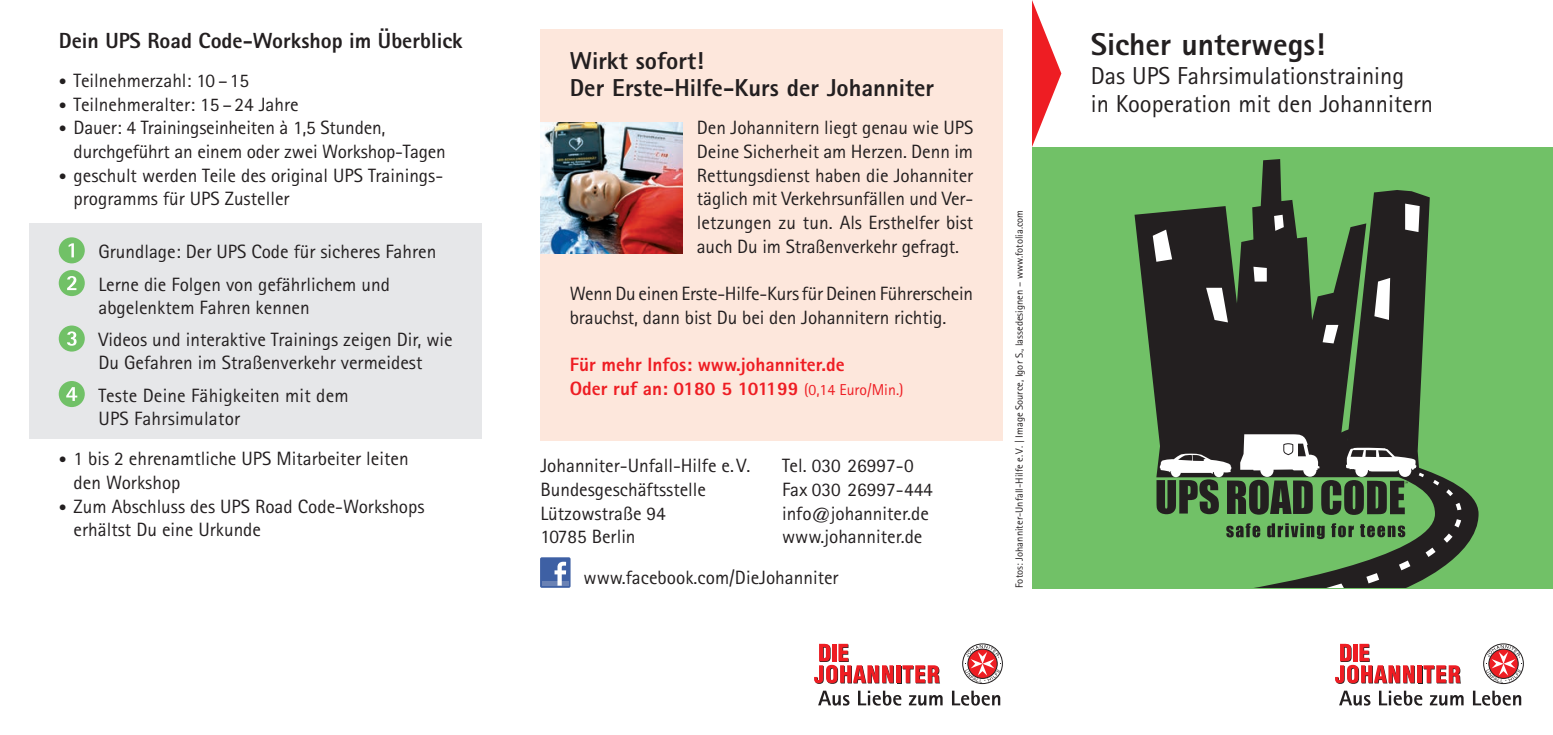
<style>
.page{position:relative;width:1553px;height:735px;background:#fff}
.page>*{position:absolute;margin:0;border:0;box-sizing:border-box;transform-origin:0 0}
.t1{font:800 31.5px "Rotis Sans Serif Std";color:#231f20}
.t2{font:24.5px/27.7px "Rotis Sans Serif Std";color:#231f20}
.t3{font:800 24.5px "Rotis Sans Serif Std";color:#231f20}
.t4{font:800 21.88px "Rotis Sans Serif Std";color:#231f20}
.Fließtext{font:19.25px/23.6px "Rotis Sans Serif Std";color:#231f20}
.t5{font:800 19.25px "Rotis Sans Serif Std";color:#ee1d23}
.t6{font:19.25px "Rotis Sans Serif";color:#231f20}
.t7{font:10.5px "Rotis Sans Serif";color:#231f20}
.s1{font-size:15.75px}
.s2{font-weight:400;font-size:15.75px}
</style>
<div class="page">
<div style="left:29px;top:223px;width:453px;height:215px;background:#e6e7e9"></div>
<div style="left:59px;top:237px;width:26px;height:26px;background:#71c167;border-radius:50%"></div>
<svg style="left:69px;top:243px;width:5px;height:14px"></svg>
<div style="left:59px;top:270px;width:26px;height:26px;background:#71c167;border-radius:50%"></div>
<svg style="left:67px;top:276px;width:9px;height:14px"></svg>
<div style="left:59px;top:325px;width:26px;height:26px;background:#71c167;border-radius:50%"></div>
<svg style="left:67px;top:331px;width:10px;height:14px"></svg>
<div style="left:59px;top:381px;width:26px;height:26px;background:#71c167;border-radius:50%"></div>
<svg style="left:66px;top:387px;width:11px;height:14px"></svg>
<hr style="left:1418px;top:665px;width:4px;height:18px;background:#ee1d23">
<hr style="left:1417px;top:665px;width:4px;height:17px;background:#ee1d23">
<svg style="left:1423px;top:665px;width:38px;height:18px"></svg>
<svg style="left:1335px;top:643px;width:80px;height:40px"></svg>
<svg style="left:1339px;top:690px;width:31px;height:15px"></svg>
<svg style="left:1379px;top:690px;width:43px;height:15px"></svg>
<svg style="left:1430px;top:695px;width:33px;height:10px"></svg>
<svg style="left:1473px;top:690px;width:48px;height:15px"></svg>
<div style="left:1483px;top:643px;width:40px;height:40px;border:1px solid #231f20;border-radius:50%"></div>
<svg style="left:1485px;top:644px;width:36px;height:38px"></svg>
<hr style="left:897px;top:665px;width:4px;height:18px;background:#ee1d23">
<hr style="left:896px;top:665px;width:4px;height:17px;background:#ee1d23">
<svg style="left:902px;top:665px;width:38px;height:18px"></svg>
<svg style="left:814px;top:643px;width:80px;height:40px"></svg>
<svg style="left:818px;top:690px;width:31px;height:15px"></svg>
<svg style="left:858px;top:690px;width:43px;height:15px"></svg>
<svg style="left:909px;top:695px;width:33px;height:10px"></svg>
<svg style="left:952px;top:690px;width:48px;height:15px"></svg>
<div style="left:962px;top:643px;width:40px;height:40px;border:1px solid #231f20;border-radius:50%"></div>
<svg style="left:965px;top:644px;width:35px;height:38px"></svg>
<div style="left:1032px;top:147px;width:521px;height:440px;background:#71c167"></div>
<svg style="left:1134px;top:213px;width:19px;height:169px"></svg>
<svg style="left:1153px;top:159px;width:325px;height:428px"></svg>
<div style="left:540px;top:29px;width:462px;height:412px;background:#fde7dc"></div>
<img style="left:540px;top:122px;width:142px;height:131px">
<div style="left:540px;top:557px;width:30px;height:30px;background:#3e60a4;border-radius:2px"></div>
<hr style="left:542px;top:581px;width:26px;height:4px;background:#6a82b5">
<svg style="left:554px;top:561px;width:12px;height:24px"></svg>
<svg style="left:1032px;top:0;width:29px;height:147px"></svg>
<p class="t4" style="left:59px;top:27px;width:405px">Dein UPS Road Code-Workshop im Überblick</p>
<p class="Fließtext" style="left:59px;top:68px;width:192px"><span class="s1">•</span> Teilnehmerzahl: 10 –15</p>
<p class="Fließtext" style="left:59px;top:92px;width:242px"><span class="s1">•</span> Teilnehmeralter: 15 –24 Jahre</p>
<p class="Fließtext" style="left:74px;top:116px;width:374px;text-indent:-15px"><span class="s1">•</span> Dauer: 4 Trainingseinheiten à 1,5 Stunden, durchgeführt an einem oder zwei Workshop-Tagen</p>
<p class="Fließtext" style="left:74px;top:163px;width:369px;text-indent:-15px"><span class="s1">•</span> geschult werden Teile des original UPS Trainings&shy;programms für UPS Zusteller</p>
<p class="Fließtext" style="left:98px;top:239px;width:339px">Grundlage: Der UPS Code für sicheres Fahren</p>
<p class="Fließtext" style="left:98px;top:273px;width:293px;line-height:22.8px">Lerne die Folgen von gefährlichem und abgelenktem Fahren kennen</p>
<p class="Fließtext" style="left:98px;top:328px;width:356px;line-height:22.8px">Videos und interaktive Trainings zeigen Dir, wie<br>Du Gefahren im Straßenverkehr vermeidest</p>
<p class="Fließtext" style="left:98px;top:383px;width:252px;line-height:22.8px">Teste Deine Fähigkeiten mit dem<br>UPS Fahrsimulator</p>
<p class="Fließtext" style="left:74px;top:446px;width:336px;text-indent:-15px"><span class="s1">•</span> 1 bis 2 ehrenamtliche UPS Mitarbeiter leiten den Workshop</p>
<p class="Fließtext" style="left:74px;top:494px;width:352px;text-indent:-15px"><span class="s1">•</span> Zum Abschluss des UPS Road Code-Workshops erhältst Du eine Urkunde</p>
<p class="t3" style="left:570px;top:45px;width:136px">Wirkt sofort!</p>
<p class="t3" style="left:570px;top:72px;width:366px">Der Erste-Hilfe-Kurs der Johanniter</p>
<p class="Fließtext" style="left:697px;top:116px;width:278px;text-align:justify">Den Johannitern liegt genau wie UPS Deine Sicherheit am Herzen. Denn im Rettungsdienst haben die Johanniter täglich mit Verkehrsunfällen und Ver&shy;letzungen zu tun. Als Ersthelfer bist auch Du im Straßenverkehr gefragt.</p>
<p class="Fließtext" style="left:570px;top:281px;width:405px">Wenn Du einen Erste-Hilfe-Kurs für Deinen Führerschein brauchst, dann bist Du bei den Johannitern richtig.</p>
<p class="t5" style="left:570px;top:352px;width:276px">Für mehr Infos: www.johanniter.de</p>
<p class="t5" style="left:570px;top:375px;width:335px">Oder ruf an: 0180 5 101199 <span class="s2">(0,14 Euro/Min.)</span></p>
<p class="Fließtext" style="left:540px;top:453px;width:211px">Johanniter-Unfall-Hilfe e.V.</p>
<p class="Fließtext" style="left:540px;top:477px;width:167px">Bundesgeschäftsstelle</p>
<p class="Fließtext" style="left:540px;top:501px;width:127px">Lützowstraße 94</p>
<p class="Fließtext" style="left:540px;top:524px;width:97px">10785 Berlin</p>
<p class="Fließtext" style="left:782px;top:453px;width:133px">Tel. 030 26997-0</p>
<p class="Fließtext" style="left:782px;top:477px;width:152px">Fax 030 26997-444</p>
<p class="Fließtext" style="left:782px;top:501px;width:148px">info@johanniter.de</p>
<p class="Fließtext" style="left:782px;top:524px;width:142px">www.johanniter.de</p>
<p class="t6" style="left:583px;top:565px;width:257px">www.facebook.com/DieJohanniter</p>
<p class="t7" style="left:1013px;top:587px;width:379px;rotate:-90deg">Fotos: Johanniter-Unfall-Hilfe e.V. | Image Source, Igor S., lassedesignen – www.fotolia.com</p>
<p class="t1" style="left:1091px;top:24px;width:236px">Sicher unterwegs!</p>
<p class="t2" style="left:1091px;top:62px;width:344px">Das UPS Fahrsimulationstraining<br>in Kooperation mit den Johannitern</p>
</div>
